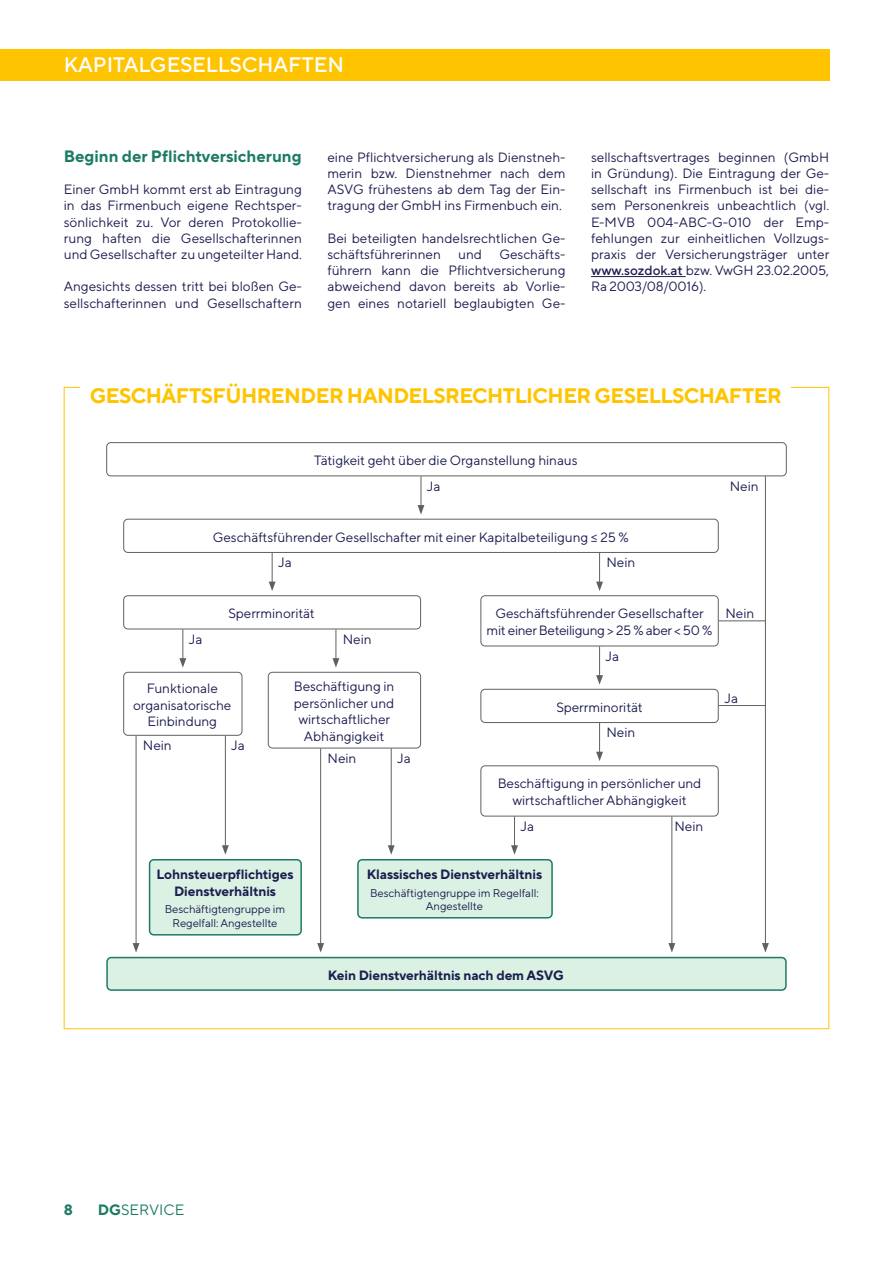
<style>
.page{position:relative;width:893px;height:1263px;background:#fff}
.page>*{position:absolute;margin:0;border:0;box-sizing:border-box;transform-origin:0 0}
.t1{font:700 21px "TT Norms Pro";letter-spacing:-.025em;color:#ffc400}
.t2{font:500 21px "TT Norms Pro";color:#fff}
.Zwischentitel_ZT-H3{font:700 16.5px "TT Norms Pro";color:#1d7b65}
.t3{font:15px "TT Norms Pro";color:#1d7b65}
.t4{font:700 15px "TT Norms Pro";color:#1d7b65}
.Lauftext_LT_P{font:13.5px/16.2px "TT Norms Pro";letter-spacing:-.005em;color:#1c1d4f;text-align:justify}
.t5{font:700 13.5px/16.5px "TT Norms Pro";letter-spacing:-.005em;color:#1c1d4f;text-align:center}
.t6{font:11.25px/13.5px "TT Norms Pro";letter-spacing:-.005em;color:#1c1d4f;text-align:center}
.s1{font-weight:500}
.s2{font-weight:700}
</style>
<div class="page">
<div style="left:0;top:49px;width:829px;height:32px;background:#ffc400"></div>
<hr style="left:591px;top:276px;width:95px;height:1px;background:#1c1d4f">
<div style="left:480px;top:595px;width:239px;height:51px;border:1px solid #60615f;border-radius:4px"></div>
<div style="left:123px;top:672px;width:119px;height:64px;border:1px solid #60615f;border-radius:4px"></div>
<div style="left:358px;top:860px;width:194px;height:58px;background:#dbf1e3;border-radius:4px"></div>
<div style="left:357px;top:859px;width:196px;height:59px;border:2px solid #1d7b65;border-radius:4px"></div>
<div style="left:107px;top:957px;width:679px;height:33px;background:#dbf1e3;border-radius:4px"></div>
<div style="left:106px;top:957px;width:681px;height:34px;border:2px solid #1d7b65;border-radius:4px"></div>
<div style="left:150px;top:860px;width:151px;height:75px;background:#dbf1e3;border-radius:4px"></div>
<div style="left:149px;top:859px;width:153px;height:76px;border:2px solid #1d7b65;border-radius:4px"></div>
<hr style="left:421px;top:476px;width:1px;height:31px;background:#60615f">
<svg style="left:417px;top:505px;width:7px;height:9px"></svg>
<div style="left:106px;top:442px;width:681px;height:34px;border:1px solid #60615f;border-radius:4px"></div>
<div style="left:123px;top:519px;width:596px;height:34px;border:1px solid #60615f;border-radius:4px"></div>
<div style="left:268px;top:672px;width:153px;height:76px;border:1px solid #60615f;border-radius:4px"></div>
<div style="left:123px;top:595px;width:298px;height:34px;border:1px solid #60615f;border-radius:4px"></div>
<div style="left:480px;top:689px;width:239px;height:34px;border:1px solid #60615f;border-radius:4px"></div>
<div style="left:480px;top:765px;width:239px;height:51px;border:1px solid #60615f;border-radius:4px"></div>
<hr style="left:272px;top:553px;width:1px;height:31px;background:#60615f">
<svg style="left:269px;top:582px;width:7px;height:9px"></svg>
<hr style="left:182px;top:629px;width:1px;height:31px;background:#60615f">
<svg style="left:179px;top:658px;width:7px;height:10px"></svg>
<hr style="left:225px;top:736px;width:1px;height:112px;background:#60615f">
<svg style="left:222px;top:845px;width:7px;height:10px"></svg>
<hr style="left:391px;top:748px;width:1px;height:100px;background:#60615f">
<svg style="left:388px;top:845px;width:7px;height:10px"></svg>
<hr style="left:136px;top:736px;width:1px;height:209px;background:#60615f">
<svg style="left:133px;top:943px;width:7px;height:9px"></svg>
<hr style="left:320px;top:748px;width:1px;height:197px;background:#60615f">
<svg style="left:317px;top:943px;width:7px;height:9px"></svg>
<hr style="left:671px;top:816px;width:1px;height:129px;background:#60615f">
<svg style="left:668px;top:943px;width:7px;height:9px"></svg>
<hr style="left:599px;top:553px;width:1px;height:31px;background:#60615f">
<svg style="left:596px;top:582px;width:7px;height:9px"></svg>
<hr style="left:336px;top:629px;width:1px;height:31px;background:#60615f">
<svg style="left:332px;top:658px;width:7px;height:10px"></svg>
<hr style="left:599px;top:723px;width:1px;height:31px;background:#60615f">
<svg style="left:596px;top:752px;width:7px;height:9px"></svg>
<hr style="left:599px;top:646px;width:1px;height:31px;background:#60615f">
<svg style="left:596px;top:675px;width:7px;height:10px"></svg>
<hr style="left:514px;top:816px;width:1px;height:32px;background:#60615f">
<svg style="left:511px;top:845px;width:7px;height:10px"></svg>
<hr style="left:765px;top:476px;width:1px;height:469px;background:#60615f">
<svg style="left:762px;top:943px;width:7px;height:9px"></svg>
<hr style="left:719px;top:620px;width:46px;height:1px;background:#60615f">
<hr style="left:719px;top:705px;width:46px;height:1px;background:#60615f">
<h1 class="t2" style="left:64px;top:51px;width:282px">KAPITALGESELLSCHAFTEN</h1>
<h3 class="Zwischentitel_ZT-H3" style="left:64px;top:145px;width:239px">Beginn der Pflichtversicherung</h3>
<p class="Lauftext_LT_P" style="left:64px;top:181px;width:240px">Einer GmbH kommt erst ab Eintragung in das Firmenbuch eigene Rechtsper&shy;sönlichkeit zu. Vor deren Protokollie&shy;rung haften die Gesellschafterinnen und Gesellschafter zu ungeteilter Hand.</p>
<p class="Lauftext_LT_P" style="left:64px;top:278px;width:240px">Angesichts dessen tritt bei bloßen Ge&shy;sellschafterinnen und Gesellschaftern</p>
<p class="Lauftext_LT_P" style="left:327px;top:148px;width:240px">eine Pflichtversicherung als Dienstneh&shy;merin bzw. Dienstnehmer nach dem ASVG frühestens ab dem Tag der Ein&shy;tragung der GmbH ins Firmenbuch ein.</p>
<p class="Lauftext_LT_P" style="left:327px;top:229px;width:240px">Bei beteiligten handelsrechtlichen Ge&shy;schäftsführerinnen</p>
<p class="Lauftext_LT_P" style="left:327px;top:246px;width:240px;text-indent:172px">Geschäfts&shy;führern kann die Pflichtversicherung abweichend davon bereits ab Vorlie&shy;gen eines notariell beglaubigten Ge-</p>
<p class="Lauftext_LT_P" style="left:458px;top:246px;width:25px">und</p>
<p class="Lauftext_LT_P" style="left:591px;top:148px;width:240px">sellschaftsvertrages beginnen (GmbH in Gründung). Die Eintragung der Ge&shy;sellschaft ins Firmenbuch ist bei die&shy;sem Personenkreis unbeachtlich (vgl.<br>E-MVB 004-ABC-G-010 der Emp&shy;fehlungen zur einheitlichen Vollzugs&shy;praxis der Versicherungsträger unter <span class="s1">www.sozdok.at</span> bzw. VwGH 23.02.2005, Ra 2003/08/0016).</p>
<h1 class="t1" style="left:90px;top:381px;width:693px">GESCHÄFTSFÜHRENDER HANDELSRECHTLICHER GESELLSCHAFTER</h1>
<p class="Lauftext_LT_P" style="left:314px;top:452px;width:265px">Tätigkeit geht über die Organstellung hinaus</p>
<p class="Lauftext_LT_P" style="left:427px;top:477px;width:15px">Ja</p>
<p class="Lauftext_LT_P" style="left:213px;top:528px;width:417px">Geschäftsführender Gesellschafter mit einer Kapitalbeteiligung ≤ 25 %</p>
<p class="Lauftext_LT_P" style="left:278px;top:554px;width:15px">Ja</p>
<p class="Lauftext_LT_P" style="left:606px;top:554px;width:30px">Nein</p>
<p class="Lauftext_LT_P" style="left:730px;top:478px;width:30px">Nein</p>
<p class="Lauftext_LT_P" style="left:189px;top:630px;width:15px">Ja</p>
<p class="Lauftext_LT_P" style="left:228px;top:605px;width:88px">Sperrminorität</p>
<p class="Lauftext_LT_P" style="left:343px;top:630px;width:30px">Nein</p>
<p class="Lauftext_LT_P" style="left:133px;top:679px;width:100px;text-align:center">Funktionale organisatorische<br>Einbindung</p>
<p class="Lauftext_LT_P" style="left:143px;top:737px;width:30px">Nein</p>
<p class="Lauftext_LT_P" style="left:231px;top:737px;width:15px">Ja</p>
<p class="Lauftext_LT_P" style="left:294px;top:678px;width:102px;text-align:center">Beschäftigung in persönlicher und wirtschaftlicher<br>Abhängigkeit</p>
<p class="Lauftext_LT_P" style="left:328px;top:749px;width:30px">Nein</p>
<p class="Lauftext_LT_P" style="left:397px;top:749px;width:15px">Ja</p>
<p class="Lauftext_LT_P" style="left:487px;top:605px;width:227px;text-align:center">Geschäftsführender Gesellschafter mit einer Beteiligung &gt; 25 % aber &lt; 50 %</p>
<p class="Lauftext_LT_P" style="left:605px;top:647px;width:15px">Ja</p>
<p class="Lauftext_LT_P" style="left:725px;top:605px;width:30px">Nein</p>
<p class="Lauftext_LT_P" style="left:556px;top:698px;width:88px">Sperrminorität</p>
<p class="Lauftext_LT_P" style="left:606px;top:724px;width:30px">Nein</p>
<p class="Lauftext_LT_P" style="left:725px;top:690px;width:15px">Ja</p>
<p class="Lauftext_LT_P" style="left:498px;top:775px;width:205px;text-align:center">Beschäftigung in persönlicher und wirtschaftlicher Abhängigkeit</p>
<p class="Lauftext_LT_P" style="left:520px;top:817px;width:15px">Ja</p>
<p class="Lauftext_LT_P" style="left:674px;top:817px;width:30px">Nein</p>
<p class="t5" style="left:157px;top:866px;width:138px">Lohnsteuerpflichtiges<br>Dienstverhältnis</p>
<p class="t6" style="left:165px;top:902px;width:122px">Beschäftigtengruppe im<br>Regelfall: Angestellte</p>
<p class="t5" style="left:367px;top:865px;width:177px">Klassisches Dienstverhältnis</p>
<p class="t6" style="left:370px;top:885px;width:170px">Beschäftigtengruppe im Regelfall:<br>Angestellte</p>
<p class="t5" style="left:328px;top:966px;width:238px">Kein Dienstverhältnis nach dem ASVG</p>
<p class="t4" style="left:64px;top:1200px;width:11px">8</p>
<p class="t3" style="left:98px;top:1200px;width:88px"><span class="s2">DG</span>SERVICE</p>
</div>
